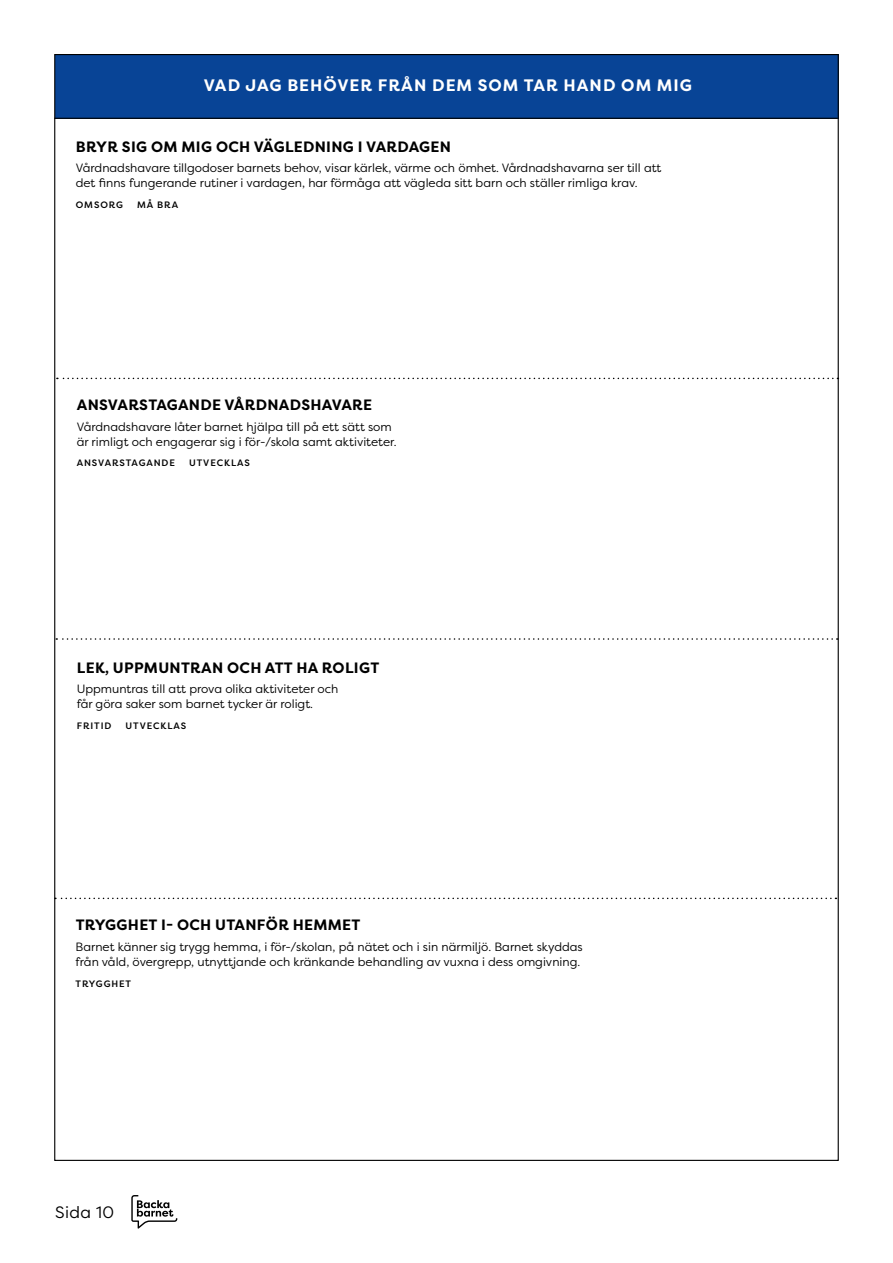
<style>
.page{position:relative;width:893px;height:1263px;background:#fff}
.page>*{position:absolute;margin:0;border:0;box-sizing:border-box;transform-origin:0 0}
.t1{font:700 16.65px "Filson Pro";letter-spacing:.06em;color:#fff}
.t2{font:16.5px "Filson Pro";letter-spacing:.02em;color:#000}
.t3{font:700 15px "Filson Pro";letter-spacing:.02em;color:#000}
.t4{font:12px/15px "Filson Pro";color:#000}
.t5{font:500 9.3px "Filson Pro";letter-spacing:.1em;color:#000}
</style>
<div class="page">
<svg style="left:131px;top:1195px;width:46px;height:33px"></svg>
<div style="left:56px;top:54px;width:783px;height:64px;background:#084496"></div>
<svg style="left:57px;top:378px;width:781px;height:1px"></svg>
<svg style="left:56px;top:638px;width:782px;height:2px"></svg>
<hr style="left:54px;top:118px;width:784px;height:1px;background:#000">
<svg style="left:55px;top:898px;width:781px;height:1px"></svg>
<h1 class="t1" style="left:204px;top:75px;width:490px">VAD JAG BEHÖVER FRÅN DEM SOM TAR HAND OM MIG</h1>
<p class="t3" style="left:76px;top:137px;width:376px">BRYR SIG OM MIG OCH VÄGLEDNING I VARDAGEN</p>
<p class="t4" style="left:76px;top:160px;width:587px">Vårdnadshavare tillgodoser barnets behov, visar kärlek, värme och ömhet. Vårdnadshavarna ser till att det finns fungerande rutiner i vardagen, har förmåga att vägleda sitt barn och ställer rimliga krav.</p>
<p class="t5" style="left:76px;top:198px;width:49px">OMSORG</p>
<p class="t5" style="left:137px;top:198px;width:42px">MÅ BRA</p>
<p class="t3" style="left:77px;top:396px;width:297px">ANSVARSTAGANDE VÅRDNADSHAVARE</p>
<p class="t4" style="left:77px;top:419px;width:321px">Vårdnadshavare låter barnet hjälpa till på ett sätt som är rimligt och engagerar sig i för-/skola samt aktiviteter.</p>
<p class="t5" style="left:77px;top:457px;width:100px">ANSVARSTAGANDE</p>
<p class="t5" style="left:189px;top:457px;width:62px">UTVECKLAS</p>
<p class="t3" style="left:77px;top:658px;width:304px">LEK, UPPMUNTRAN OCH ATT HA ROLIGT</p>
<p class="t4" style="left:77px;top:681px;width:263px">Uppmuntras till att prova olika aktiviteter och får göra saker som barnet tycker är roligt.</p>
<p class="t5" style="left:77px;top:719px;width:36px">FRITID</p>
<p class="t5" style="left:126px;top:719px;width:62px">UTVECKLAS</p>
<p class="t3" style="left:76px;top:916px;width:286px">TRYGGHET I- OCH UTANFÖR HEMMET</p>
<p class="t4" style="left:76px;top:939px;width:509px">Barnet känner sig trygg hemma, i för-/skolan, på nätet och i sin närmiljö. Barnet skyddas från våld, övergrepp, utnyttjande och kränkande behandling av vuxna i dess omgivning.</p>
<p class="t5" style="left:76px;top:977px;width:57px">TRYGGHET</p>
<h2 class="t2" style="left:55px;top:1201px;width:60px">Sida 10</h2>
</div>
